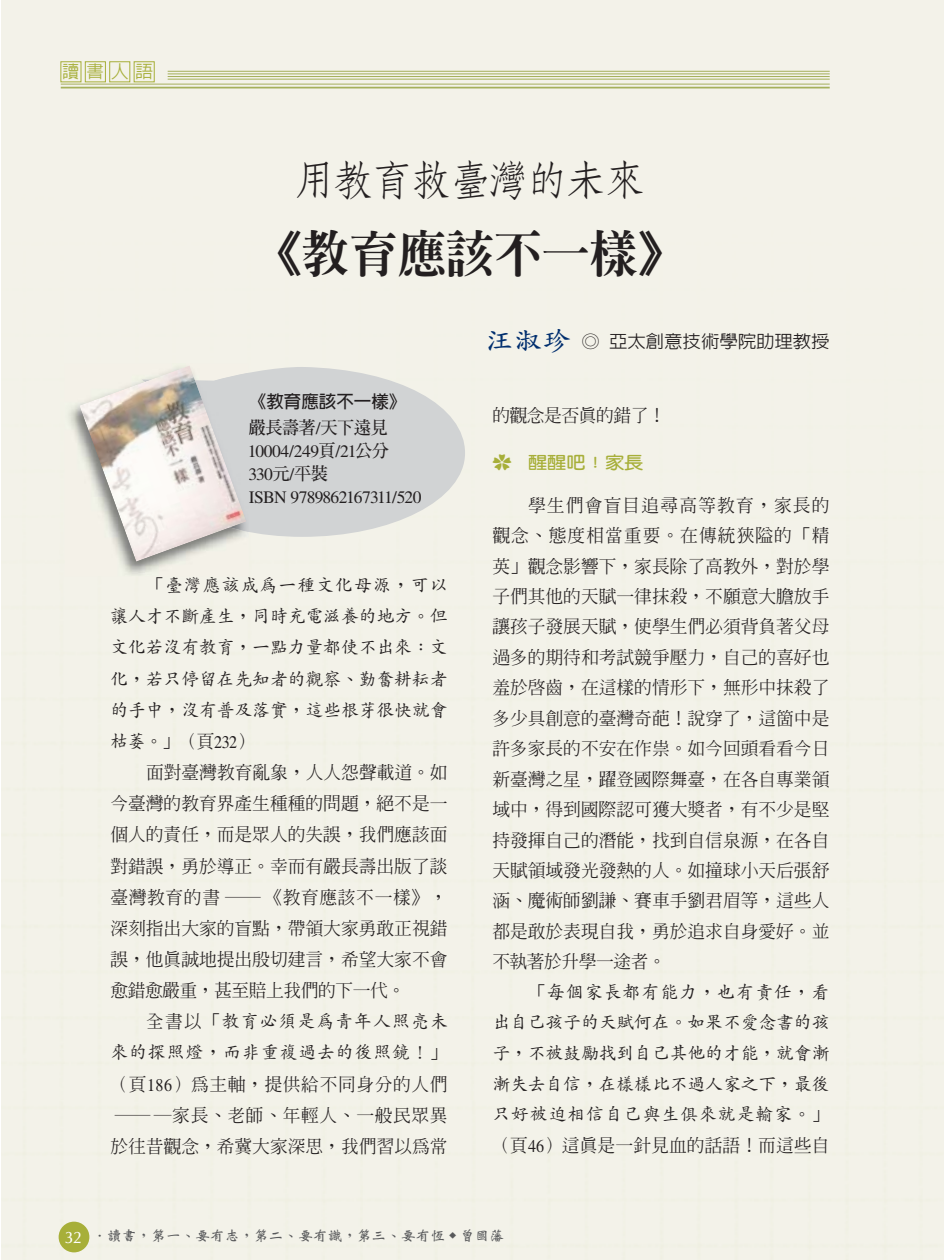
<style>
.page{position:relative;width:945px;height:1260px;background:#fff}
.page>*{position:absolute;margin:0;border:0;box-sizing:border-box;transform-origin:0 0}
.t1{font:49px "AR Ming B5 Heavy E Ten B5 H";color:#231f20}
.t2{font:42px "AR Fang Song B5 Medium E Ten B5 H";letter-spacing:-.075em;color:#231f20}
.t3{font:17.85px/30.4px "AR Ming B5 Medium E Ten B5 H";letter-spacing:-.005em;color:#231f20;text-align:justify}
.t4{font:17.85px/31.2px "AR Kai B5 Medium E Ten B5 H";letter-spacing:-.005em;color:#231f20;text-align:justify}
.t5{font:17.85px/31.2px "AR Kai B5 Medium E Ten B5 H";letter-spacing:.055em;color:#231f20;text-align:right}
.t6{font:17.85px "AR Ming B5 Medium E Ten B5 H";letter-spacing:-.03em;color:#231f20}
.t7{font:17.5px/22.8px "Times";letter-spacing:-.045em;color:#231f20}
.t8{font:17.5px "AR New Hei B5 HK Medium E Ten B5 H";color:#231f20;scale:1.05 1}
.t9{font:17.5px "AR New Hei B5 Bold E Ten B5 H";color:#231f20}
.t10{font:17.5px "AR Ming B5 Bold E Ten B5 H";letter-spacing:-.045em;color:#231f20}
.t11{font:17.5px "AR Hei B5 Medium E Ten B5 H";color:#a7af39}
.t12{font:17.32px "AR Yuan B5 Bold E Ten B5 H";color:#a7af39;scale:1.11 1}
.t13{font:14px "AR Wei Bei B5 Bold E Ten B5 H";color:#58595b;scale:1.05 1}
.s1{font-family:"AR Kai B5 HK Bold E Ten B5 H";font-size:26.25px;color:#002e6e}
.s2{font-family:"Times"}
.s3{font-family:"AR Ming B5 Bold E Ten B5 H"}
.s4{font-family:"AR Ming B5 Medium E Ten B5 H"}
.s5{font-family:"Koz Go Pro Extra Light 90 msp RKSJ H"}
.s6{font-family:"CG Omega";font-size:16.62px;color:#fff}
</style>
<div class="page">
<div style="left:1px;top:0;width:943px;height:1260px;background:#f3f2e9"></div>
<svg style="left:60px;top:61px;width:95px;height:21px;background:#e7e8cf"></svg>
<hr style="left:61px;top:87px;width:769px;height:1px;background:#a5b05c">
<hr style="left:61px;top:84px;width:769px;height:1px;background:#a5b05c">
<hr style="left:168px;top:79px;width:662px;height:1px;background:#a5b05c">
<hr style="left:168px;top:76px;width:662px;height:1px;background:#a5b05c">
<hr style="left:168px;top:74px;width:662px;height:1px;background:#a5b05c">
<hr style="left:168px;top:71px;width:662px;height:1px;background:#a5b05c">
<svg style="left:249px;top:367px;width:216px;height:170px;background:#d6d7d7"></svg>
<img style="left:65px;top:363px;width:184px;height:213px">
<img style="left:246px;top:373px;width:3px;height:159px">
<img style="left:79px;top:365px;width:167px;height:197px">
<p class="t11" style="left:62px;top:65px;width:92px">讀書人語</p>
<h2 class="t2" style="left:294px;top:164px;width:354px">用教育救臺灣的未來</h2>
<h1 class="t1" style="left:254px;top:235px;width:434px">《教育應該不一樣》</h1>
<p class="t8" style="left:486px;top:335px;width:329px"><span class="s1">汪淑珍</span> ◎ 亞太創意技術學院助理教授</p>
<p class="t9" style="left:249px;top:395px;width:159px">《教育應該不一樣》</p>
<p class="t10" style="left:249px;top:421px;width:141px">嚴長壽著<span class="s2">/</span>天下遠見</p>
<p class="t7" style="left:248px;top:442px;width:175px">10004/249<span class="s3">頁</span>/21<span class="s3">公分<br></span>330<span class="s3">元</span>/<span class="s3">平裝<br></span>ISBN 9789862167311/520</p>
<p class="t4" style="left:110px;top:572px;width:339px;text-indent:36px">「臺灣應該成為一種文化母源，可以讓人才不斷產生，同時充電滋養的地方。但文化若沒有教育，一點力量都使不出來：文化，若只停留在先知者的觀察、勤奮耕耘者的手中，沒有普及落實，這些根芽很快就會枯萎。」<span class="s4">（頁</span><span class="s2">232</span><span class="s4">）</span></p>
<p class="t3" style="left:110px;top:759px;width:339px;line-height:31.2px;text-indent:36px">面對臺灣教育亂象，人人怨聲載道。如今臺灣的教育界產生種種的問題，絕不是一個人的責任，而是眾人的失誤，我們應該面對錯誤，勇於導正。幸而有嚴長壽出版了談臺灣教育的書 ─《教育應該不一樣》，深刻指出大家的盲點，帶領大家勇敢正視錯誤，他真誠地提出殷切建言，希望大家不會愈錯愈嚴重，甚至賠上我們的下一代。</p>
<p class="t5" style="left:110px;top:1008px;width:339px"><span class="s4">全書以「</span>教育必須是為青年人照亮未<br>來的探照燈，而非重複過去的後照鏡！<span class="s4">」</span></p>
<p class="t3" style="left:110px;top:1071px;width:339px;line-height:31.2px">（頁<span class="s2">186</span>）為主軸，提供給不同身分的人們──家長、老師、年輕人、一般民眾異於往昔觀念，希冀大家深思，我們習以為常</p>
<p class="t6" style="left:492px;top:409px;width:175px">的觀念是否真的錯了！</p>
<p class="t12" style="left:492px;top:456px;width:138px"><span class="s5">✿</span> 醒醒吧！家長</p>
<p class="t3" style="left:492px;top:492px;width:339px;text-indent:36px">學生們會盲目追尋高等教育，家長的觀念、態度相當重要。在傳統狹隘的「精英」觀念影響下，家長除了高教外，對於學子們其他的天賦一律抹殺，不願意大膽放手讓孩子發展天賦，使學生們必須背負著父母過多的期待和考試競爭壓力，自己的喜好也羞於啟齒，在這樣的情形下，無形中抹殺了多少具創意的臺灣奇葩！說穿了，這箇中是許多家長的不安在作祟。如今回頭看看今日新臺灣之星，躍登國際舞臺，在各自專業領域中，得到國際認可獲大獎者，有不少是堅持發揮自己的潛能，找到自信泉源，在各自天賦領域發光發熱的人。如撞球小天后張舒涵、魔術師劉謙、賽車手劉君眉等，這些人都是敢於表現自我，勇於追求自身愛好。並不執著於升學一途者。</p>
<p class="t4" style="left:492px;top:979px;width:339px;line-height:30.6px;text-indent:36px"><span class="s4">「</span>每個家長都有能力，也有責任，看出自己孩子的天賦何在。如果不愛念書的孩子，不被鼓勵找到自己其他的才能，就會漸漸失去自信，在樣樣比不過人家之下，最後只好被迫相信自己與生俱來就是輸家。<span class="s4">」</span></p>
<p class="t3" style="left:492px;top:1132px;width:339px">（頁<span class="s2">46</span>）這真是一針見血的話語！而這些自</p>
<p class="t13" style="left:65px;top:1230px;width:420px"><span class="s6">32</span> ．讀書，第一、要有志，第二、要有識，第三、要有恆 <sup>◆</sup> 曾國藩</p>
</div>
